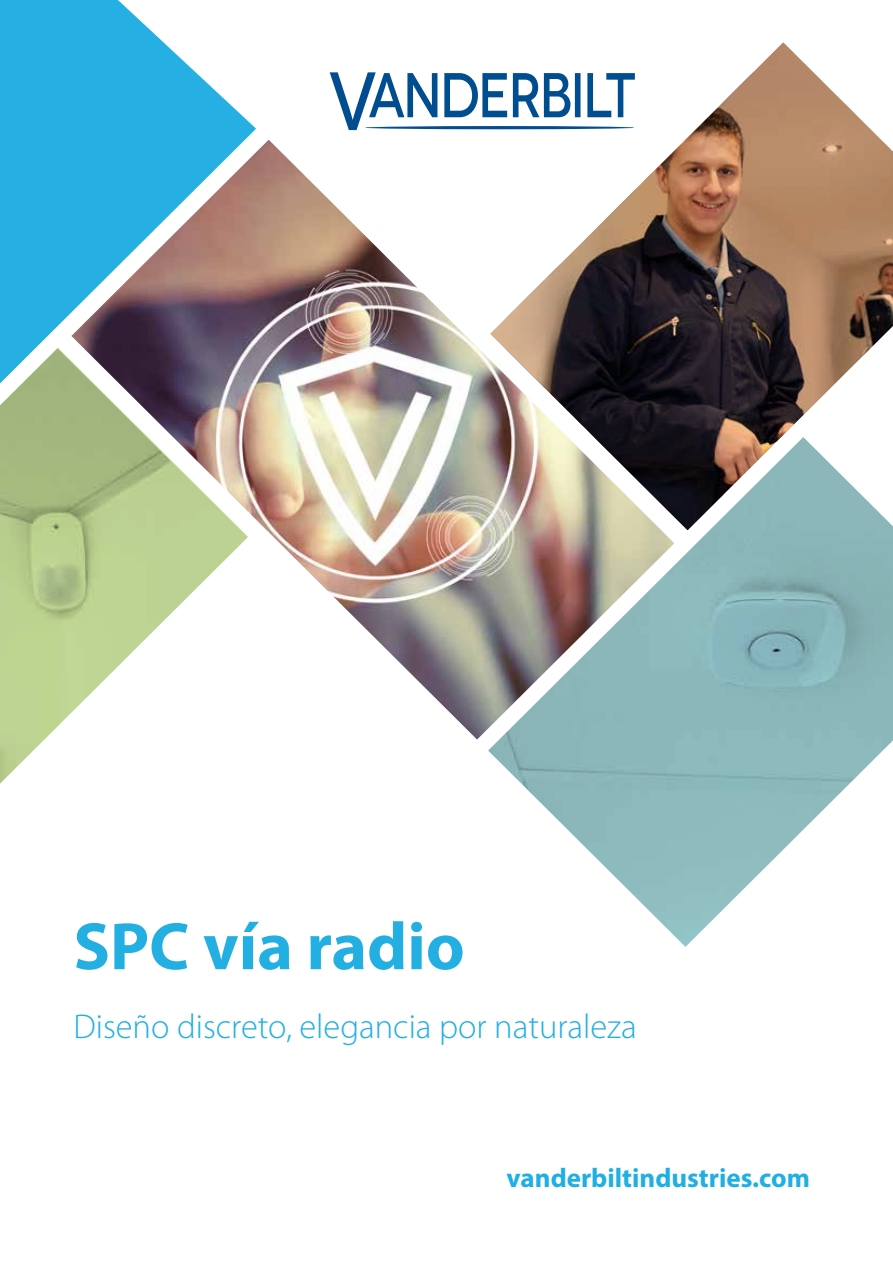
<style>
.page{position:relative;width:893px;height:1263px;background:#fff}
.page>*{position:absolute;margin:0;border:0;box-sizing:border-box;transform-origin:0 0}
.t1{font:700 67.5px "Myriad Pro";color:#24afe2}
.t2{font:300 34.5px "Myriad Pro";color:#24afe2}
.t3{font:700 27px "Myriad Pro";color:#1fafe2}
</style>
<div class="page">
<svg style="left:330px;top:72px;width:160px;height:58px"></svg>
<hr style="left:365px;top:126px;width:269px;height:3px;background:#004d8f;border-radius:50%">
<img style="left:248px;top:140px;width:242px;height:599px">
<svg style="left:0;top:0;width:256px;height:383px;fill:#25afe2"></svg>
<svg style="left:488px;top:437px;width:405px;height:510px;fill:#8dbabc"></svg>
<svg style="left:0;top:348px;width:248px;height:436px"></svg>
<img style="left:490px;top:42px;width:403px;height:488px">
<h1 class="t1" style="left:74px;top:902px;width:393px">SPC vía radio</h1>
<p class="t2" style="left:74px;top:1007px;width:565px">Diseño discreto, elegancia por naturaleza</p>
<p class="t3" style="left:506px;top:1160px;width:305px">vanderbiltindustries.com</p>
</div>
